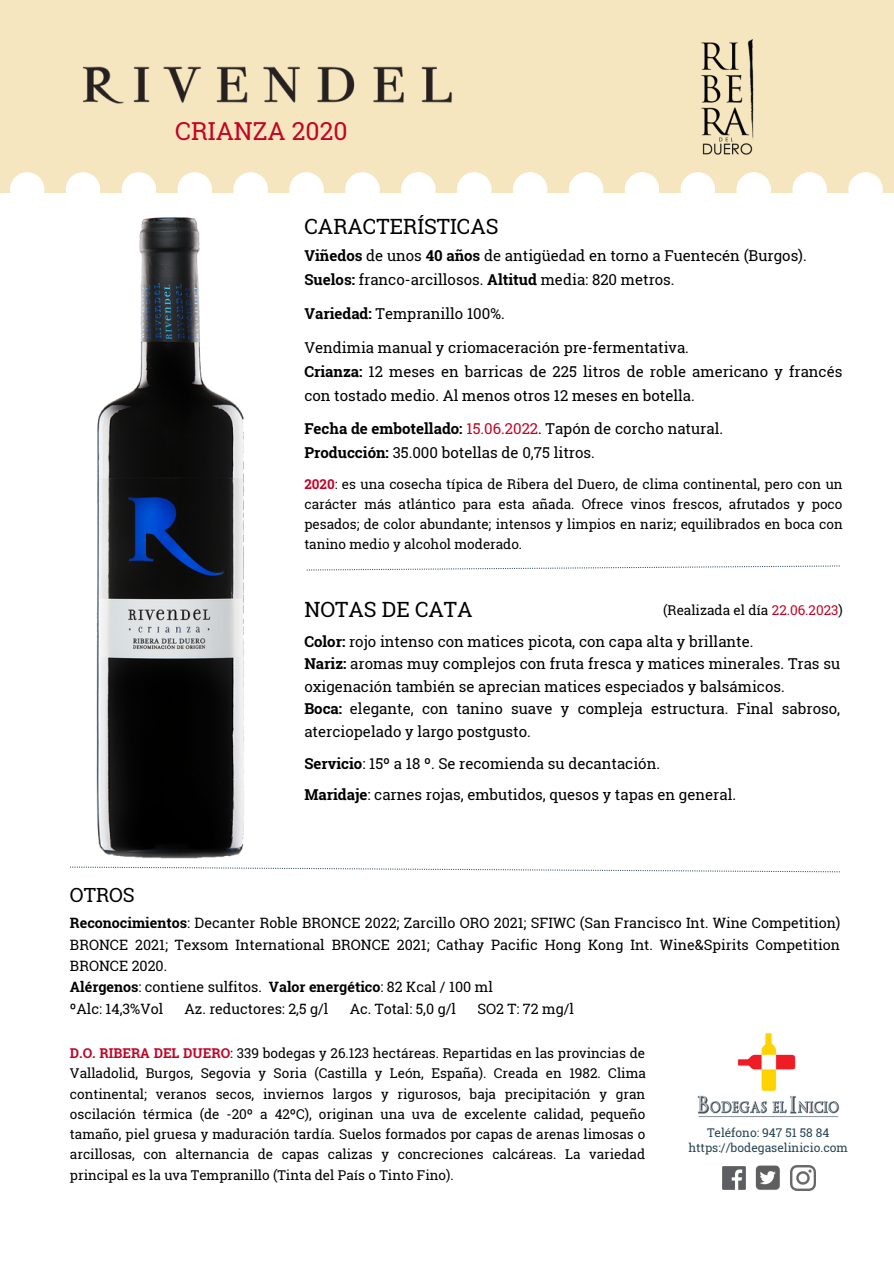
<style>
.page{position:relative;width:894px;height:1264px;background:#fff}
.page>*{position:absolute;margin:0;border:0;box-sizing:border-box;transform-origin:0 0}
.t1{font:24.75px "Roboto Slab";color:#c20426}
.t2{font:21px "Roboto Slab";color:#000}
.t3{font:19.5px "Roboto Slab";color:#000}
.t4{font:15px/22.5px "Roboto Slab";color:#000}
.t5{font:14.25px/21.5px "Roboto Slab";color:#000;text-align:justify}
.t6{font:13.5px/20.2px "Roboto Slab";color:#000;text-align:justify}
.t7{font:12px "Roboto Slab";color:#284453}
.s1{font-weight:700}
.s2{color:#c20426}
.s3{font-weight:700;color:#c20426}
</style>
<div class="page">
<div style="left:0;top:0;width:893px;height:193px;background:#f6e6bf"></div>
<div style="left:10px;top:172px;width:34px;height:35px;background:#fff;border-radius:50%"></div>
<img style="left:96px;top:217px;width:148px;height:641px">
<img style="left:697px;top:1033px;width:143px;height:84px">
<img style="left:790px;top:1165px;width:24px;height:25px">
<img style="left:722px;top:1166px;width:24px;height:24px">
<img style="left:755px;top:1165px;width:25px;height:25px">
<svg style="left:306px;top:565px;width:533px;height:5px"></svg>
<svg style="left:70px;top:866px;width:769px;height:6px"></svg>
<div style="left:66px;top:172px;width:34px;height:35px;background:#fff;border-radius:50%"></div>
<div style="left:122px;top:172px;width:34px;height:35px;background:#fff;border-radius:50%"></div>
<div style="left:177px;top:172px;width:35px;height:35px;background:#fff;border-radius:50%"></div>
<div style="left:233px;top:172px;width:35px;height:35px;background:#fff;border-radius:50%"></div>
<div style="left:289px;top:172px;width:35px;height:35px;background:#fff;border-radius:50%"></div>
<div style="left:345px;top:172px;width:34px;height:35px;background:#fff;border-radius:50%"></div>
<div style="left:401px;top:172px;width:34px;height:35px;background:#fff;border-radius:50%"></div>
<div style="left:457px;top:172px;width:34px;height:35px;background:#fff;border-radius:50%"></div>
<div style="left:513px;top:172px;width:34px;height:35px;background:#fff;border-radius:50%"></div>
<div style="left:568px;top:172px;width:35px;height:35px;background:#fff;border-radius:50%"></div>
<div style="left:624px;top:172px;width:35px;height:35px;background:#fff;border-radius:50%"></div>
<div style="left:680px;top:172px;width:35px;height:35px;background:#fff;border-radius:50%"></div>
<div style="left:736px;top:172px;width:34px;height:35px;background:#fff;border-radius:50%"></div>
<div style="left:792px;top:172px;width:34px;height:35px;background:#fff;border-radius:50%"></div>
<div style="left:848px;top:172px;width:34px;height:35px;background:#fff;border-radius:50%"></div>
<img style="left:701px;top:39px;width:53px;height:116px">
<img style="left:83px;top:66px;width:369px;height:38px">
<p class="t1" style="left:175px;top:114px;width:174px">CRIANZA 2020</p>
<p class="t2" style="left:304px;top:212px;width:196px">CARACTERÍSTICAS</p>
<p class="t4" style="left:304px;top:244px;width:503px"><span class="s1">Viñedos</span> de unos <span class="s1">40 años</span> de antigüedad en torno a Fuentecén (Burgos).</p>
<p class="t4" style="left:304px;top:268px;width:371px"><span class="s1">Suelos:</span> franco-arcillosos. <span class="s1">Altitud</span> media: 820 metros.</p>
<p class="t4" style="left:304px;top:302px;width:202px"><span class="s1">Variedad:</span> Tempranillo 100%.</p>
<p class="t4" style="left:304px;top:335px;width:386px">Vendimia manual y criomaceración pre-fermentativa.</p>
<p class="t4" style="left:304px;top:359px;width:539px;line-height:24px"><span class="s1">Crianza:</span> 12 meses en barricas de 225 litros de roble americano y francés con tostado medio. Al menos otros 12 meses en botella.</p>
<p class="t4" style="left:304px;top:417px;width:420px"><span class="s1">Fecha de embotellado:</span> <span class="s2">15.06.2022</span>. Tapón de corcho natural.</p>
<p class="t4" style="left:304px;top:441px;width:292px"><span class="s1">Producción:</span> 35.000 botellas de 0,75 litros.</p>
<p class="t6" style="left:304px;top:474px;width:540px"><span class="s3">2020</span>: es una cosecha típica de Ribera del Duero, de clima continental, pero con un carácter más atlántico para esta añada. Ofrece vinos frescos, afrutados y poco pesados; de color abundante; intensos y limpios en nariz; equilibrados en boca con tanino medio y alcohol moderado.</p>
<p class="t2" style="left:304px;top:594px;width:170px">NOTAS DE CATA</p>
<p class="t6" style="left:663px;top:600px;width:181px">(Realizada el día <span class="s2">22.06.2023</span>)</p>
<p class="t3" style="left:70px;top:881px;width:66px">OTROS</p>
<p class="t4" style="left:304px;top:629px;width:450px"><span class="s1">Color:</span> rojo intenso con matices picota, con capa alta y brillante.</p>
<p class="t4" style="left:304px;top:652px;width:537px"><span class="s1">Nariz:</span> aromas muy complejos con fruta fresca y matices minerales. Tras su oxigenación también se aprecian matices especiados y balsámicos.</p>
<p class="t4" style="left:304px;top:697px;width:537px"><span class="s1">Boca:</span> elegante, con tanino suave y compleja estructura. Final sabroso, aterciopelado y largo postgusto.</p>
<p class="t4" style="left:304px;top:751px;width:357px"><span class="s1">Servicio</span>: 15º a 18 º. Se recomienda su decantación.</p>
<p class="t4" style="left:304px;top:783px;width:433px"><span class="s1">Maridaje</span>: carnes rojas, embutidos, quesos y tapas en general.</p>
<p class="t5" style="left:70px;top:911px;width:771px"><span class="s1">Reconocimientos</span>: Decanter Roble BRONCE 2022; Zarcillo ORO 2021; SFIWC (San Francisco Int. Wine Competition)<br>BRONCE 2021; Texsom International BRONCE 2021; Cathay Pacific Hong Kong Int. Wine&amp;Spirits Competition BRONCE 2020.</p>
<p class="t5" style="left:70px;top:976px;width:424px"><span class="s1">Alérgenos</span>: contiene sulfitos. <span class="s1">Valor energético</span>: 82 Kcal / 100 ml</p>
<p class="t5" style="left:70px;top:997px;width:95px">ºAlc: 14,3%Vol</p>
<p class="t5" style="left:184px;top:997px;width:145px">Az. reductores: 2,5 g/l</p>
<p class="t5" style="left:349px;top:997px;width:108px">Ac. Total: 5,0 g/l</p>
<p class="t5" style="left:477px;top:997px;width:98px">SO2 T: 72 mg/l</p>
<p class="t6" style="left:70px;top:1042px;width:577px"><span class="s3">D.O. RIBERA DEL DUERO</span>: 339 bodegas y 26.123 hectáreas. Repartidas en las provincias de Valladolid, Burgos, Segovia y Soria (Castilla y León, España). Creada en 1982. Clima continental; veranos secos, inviernos largos y rigurosos, baja precipitación y gran oscilación térmica (de -20º a 42ºC), originan una uva de excelente calidad, pequeño tamaño, piel gruesa y maduración tardía. Suelos formados por capas de arenas limosas o arcillosas, con alternancia de capas calizas y concreciones calcáreas. La variedad principal es la uva Tempranillo (Tinta del País o Tinto Fino).</p>
<p class="t7" style="left:706px;top:1123px;width:124px">Teléfono: 947 51 58 84</p>
<p class="t7" style="left:688px;top:1139px;width:161px">https://bodegaselinicio.com</p>
</div>
